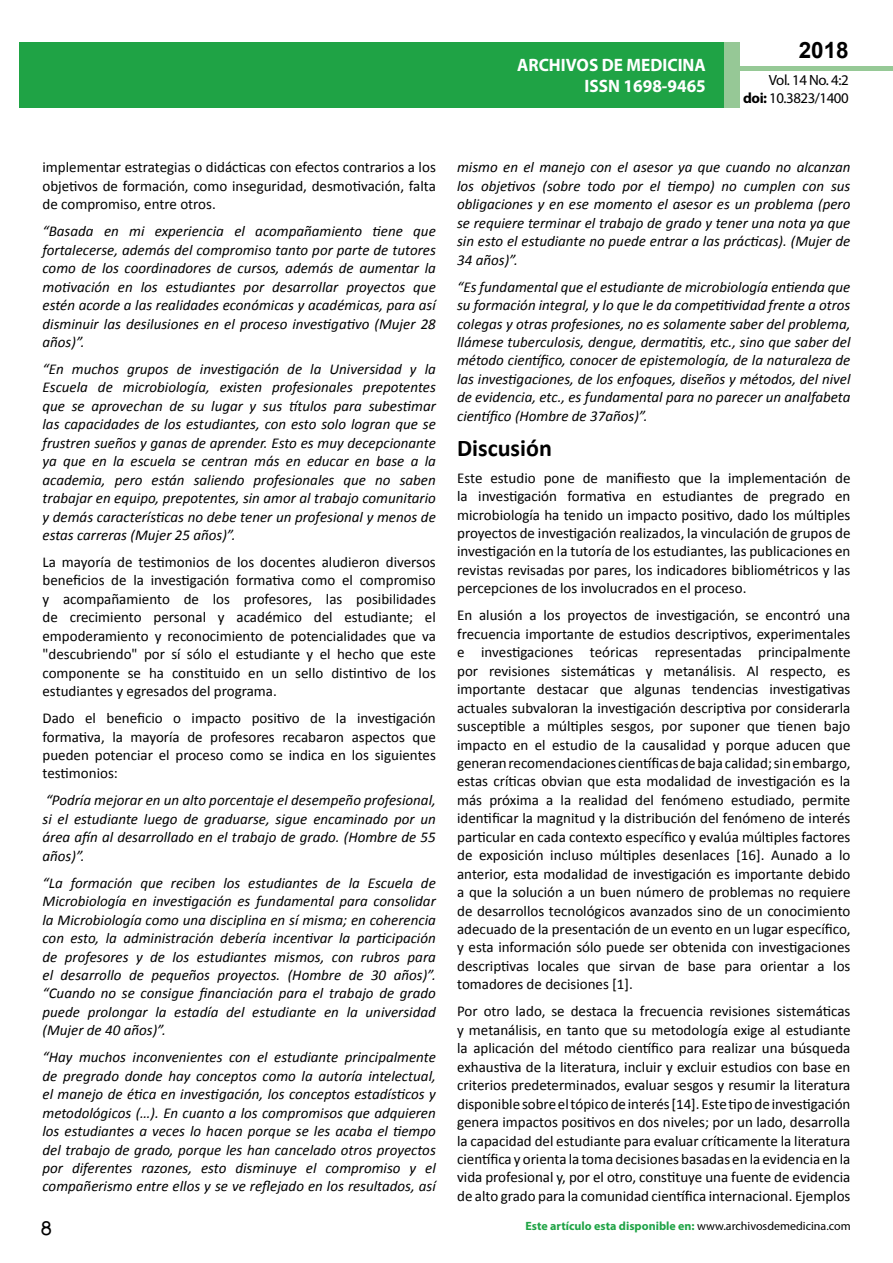
<style>
.page{position:relative;width:893px;height:1263px;background:#fff}
.page>*{position:absolute;margin:0;border:0;box-sizing:border-box;transform-origin:0 0}
.t1{font:25.5px "Tunga";color:#000}
.t2{font:700 24px "Calibri";color:#000}
.t3{font:700 22.5px "Arial";color:#000}
.t4{font:700 18px/21.6px "Myriad Pro";color:#fff;text-align:right;scale:.96 1}
.t5{font:15px/18.5px "Calibri";color:#000;text-align:justify}
.t6{font:italic 15px/18.5px "Calibri";color:#000;text-align:justify}
.t7{font:14.85px/17.9px "Myriad Pro";letter-spacing:-.03em;color:#000;text-align:right}
.t8{font:700 12px "Myriad Pro";color:#1fa345}
.s1{font-weight:700}
.s2{color:#1da34a}
.s3{font-weight:400;color:#000}
</style>
<div class="page">
<div style="left:722px;top:66px;width:171px;height:5px;background:#96c996"></div>
<div style="left:19px;top:42px;width:706px;height:66px;background:#1fa345"></div>
<div style="left:725px;top:42px;width:15px;height:66px;background:#96c896"></div>
<p class="t4" style="left:517px;top:53px;width:198px">ARCHIVOS DE MEDICINA<br>ISSN 1698-9465</p>
<h3 class="t3" style="left:799px;top:35px;width:52px">2018</h3>
<p class="t7" style="left:743px;top:71px;width:107px">Vol. 14 No. 4:2 <span class="s1">doi:</span> 10.3823/1400</p>
<p class="t5" style="left:43px;top:158px;width:395px">implementar estrategias o didácticas con efectos contrarios a los objetivos de formación, como inseguridad, desmotivación, falta de compromiso, entre otros.</p>
<p class="t6" style="left:43px;top:221px;width:395px">“Basada en mi experiencia el acompañamiento tiene que fortalecerse, además del compromiso tanto por parte de tutores como de los coordinadores de cursos, además de aumentar la motivación en los estudiantes por desarrollar proyectos que estén acorde a las realidades económicas y académicas, para así disminuir las desilusiones en el proceso investigativo (Mujer 28 años)”.</p>
<p class="t6" style="left:43px;top:359px;width:395px">“En muchos grupos de investigación de la Universidad y la Escuela de microbiología, existen profesionales prepotentes que se aprovechan de su lugar y sus títulos para subestimar las capacidades de los estudiantes, con esto solo logran que se frustren sueños y ganas de aprender. Esto es muy decepcionante ya que en la escuela se centran más en educar en base a la academia, pero están saliendo profesionales que no saben trabajar en equipo, prepotentes, sin amor al trabajo comunitario y demás características no debe tener un profesional y menos de estas carreras (Mujer 25 años)”.</p>
<p class="t5" style="left:43px;top:553px;width:395px">La mayoría de testimonios de los docentes aludieron diversos beneficios de la investigación formativa como el compromiso y acompañamiento de los profesores, las posibilidades de crecimiento personal y académico del estudiante; el empoderamiento y reconocimiento de potencialidades que va "descubriendo" por sí sólo el estudiante y el hecho que este componente se ha constituido en un sello distintivo de los estudiantes y egresados del programa.</p>
<p class="t5" style="left:43px;top:709px;width:395px">Dado el beneficio o impacto positivo de la investigación formativa, la mayoría de profesores recabaron aspectos que pueden potenciar el proceso como se indica en los siguientes testimonios:</p>
<p class="t6" style="left:43px;top:791px;width:395px">“Podría mejorar en un alto porcentaje el desempeño profesional, si el estudiante luego de graduarse, sigue encaminado por un área afín al desarrollado en el trabajo de grado. (Hombre de 55 años)”.</p>
<p class="t6" style="left:43px;top:873px;width:395px">“La formación que reciben los estudiantes de la Escuela de Microbiología en investigación es fundamental para consolidar la Microbiología como una disciplina en sí misma; en coherencia con esto, la administración debería incentivar la participación de profesores y de los estudiantes mismos, con rubros para el desarrollo de pequeños proyectos. (Hombre de 30 años)”. “Cuando no se consigue financiación para el trabajo de grado puede prolongar la estadía del estudiante en la universidad (Mujer de 40 años)”.</p>
<p class="t6" style="left:43px;top:1047px;width:395px">“Hay muchos inconvenientes con el estudiante principalmente de pregrado donde hay conceptos como la autoría intelectual, el manejo de ética en investigación, los conceptos estadísticos y metodológicos (…). En cuanto a los compromisos que adquieren los estudiantes a veces lo hacen porque se les acaba el tiempo del trabajo de grado, porque les han cancelado otros proyectos por diferentes razones, esto disminuye el compromiso y el compañerismo entre ellos y se ve reflejado en los resultados, así</p>
<p class="t6" style="left:457px;top:158px;width:395px">mismo en el manejo con el asesor ya que cuando no alcanzan los objetivos (sobre todo por el tiempo) no cumplen con sus obligaciones y en ese momento el asesor es un problema (pero se requiere terminar el trabajo de grado y tener una nota ya que sin esto el estudiante no puede entrar a las prácticas). (Mujer de 34 años)”.</p>
<p class="t6" style="left:457px;top:277px;width:395px">“Es fundamental que el estudiante de microbiología entienda que su formación integral, y lo que le da competitividad frente a otros colegas y otras profesiones, no es solamente saber del problema, llámese tuberculosis, dengue, dermatitis, etc., sino que saber del método científico, conocer de epistemología, de la naturaleza de las investigaciones, de los enfoques, diseños y métodos, del nivel de evidencia, etc., es fundamental para no parecer un analfabeta científico (Hombre de 37años)”.</p>
<h2 class="t2" style="left:457px;top:432px;width:96px">Discusión</h2>
<p class="t5" style="left:457px;top:468px;width:395px">Este estudio pone de manifiesto que la implementación de la investigación formativa en estudiantes de pregrado en microbiología ha tenido un impacto positivo, dado los múltiples proyectos de investigación realizados, la vinculación de grupos de investigación en la tutoría de los estudiantes, las publicaciones en revistas revisadas por pares, los indicadores bibliométricos y las percepciones de los involucrados en el proceso.</p>
<p class="t5" style="left:457px;top:606px;width:395px">En alusión a los proyectos de investigación, se encontró una frecuencia importante de estudios descriptivos, experimentales e investigaciones teóricas representadas principalmente por revisiones sistemáticas y metanálisis. Al respecto, es importante destacar que algunas tendencias investigativas actuales subvaloran la investigación descriptiva por considerarla susceptible a múltiples sesgos, por suponer que tienen bajo impacto en el estudio de la causalidad y porque aducen que generan recomendaciones científicas de baja calidad; sin embargo, estas críticas obvian que esta modalidad de investigación es la más próxima a la realidad del fenómeno estudiado, permite identificar la magnitud y la distribución del fenómeno de interés particular en cada contexto específico y evalúa múltiples factores de exposición incluso múltiples desenlaces [16]. Aunado a lo anterior, esta modalidad de investigación es importante debido a que la solución a un buen número de problemas no requiere de desarrollos tecnológicos avanzados sino de un conocimiento adecuado de la presentación de un evento en un lugar específico, y esta información sólo puede ser obtenida con investigaciones descriptivas locales que sirvan de base para orientar a los tomadores de decisiones [1].</p>
<p class="t5" style="left:457px;top:1002px;width:395px">Por otro lado, se destaca la frecuencia revisiones sistemáticas y metanálisis, en tanto que su metodología exige al estudiante la aplicación del método científico para realizar una búsqueda exhaustiva de la literatura, incluir y excluir estudios con base en criterios predeterminados, evaluar sesgos y resumir la literatura disponible sobre el tópico de interés [14]. Este tipo de investigación genera impactos positivos en dos niveles; por un lado, desarrolla la capacidad del estudiante para evaluar críticamente la literatura científica y orienta la toma decisiones basadas en la evidencia en la vida profesional y, por el otro, constituye una fuente de evidencia de alto grado para la comunidad científica internacional. Ejemplos</p>
<h1 class="t1" style="left:41px;top:1211px;width:13px">8</h1>
<p class="t8" style="left:525px;top:1218px;width:327px">Este artículo esta disp<span class="s2">oni</span>ble en: <span class="s3">www.archivosdemedicina.com</span></p>
</div>
